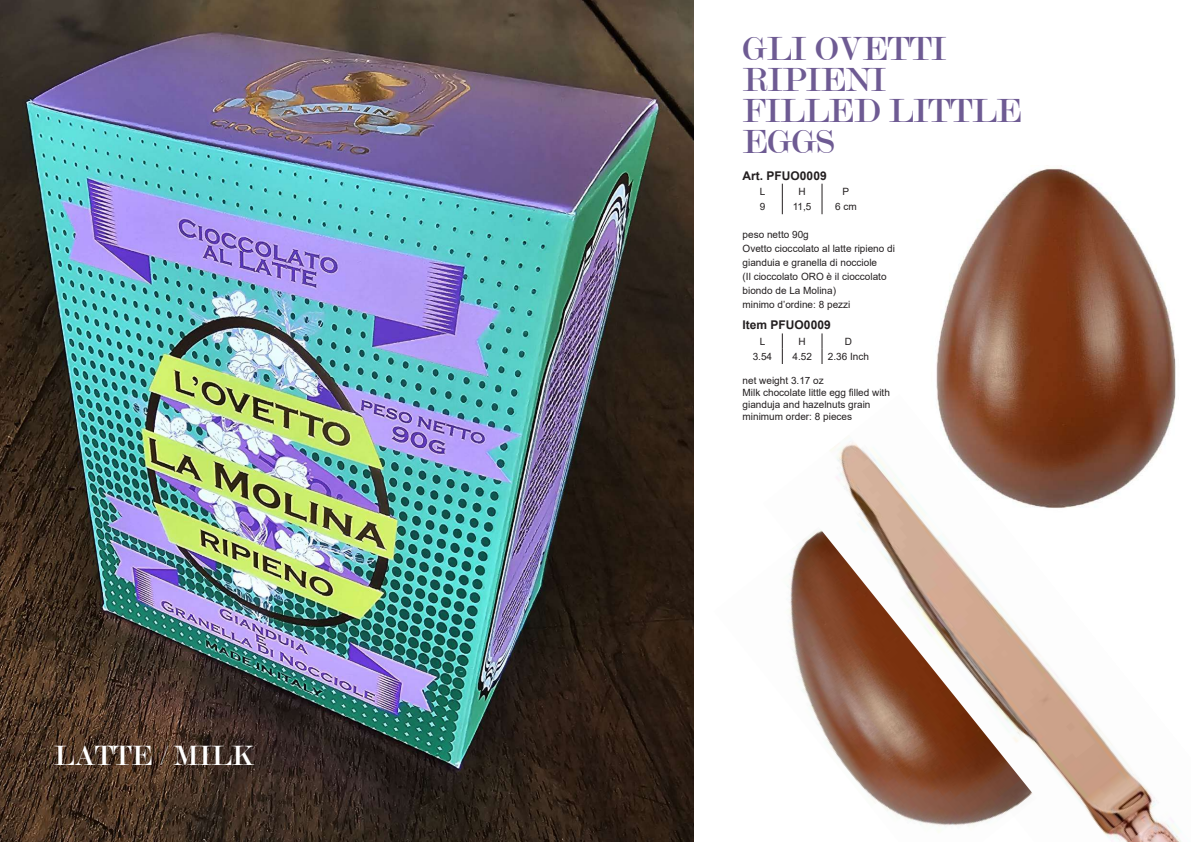
<style>
.page{position:relative;width:1191px;height:842px;background:#fff}
.page>*{position:absolute;margin:0;border:0;box-sizing:border-box;transform-origin:0 0}
.t1{font:36px/31px "Modern";color:#6e5b93}
.t2{font:30px "Modern";color:#fff}
.t3{font:700 12px "Arial";color:#231f20}
.t4{font:10px/14px "Arial";color:#231f20}
</style>
<div class="page">
<img style="left:0;top:0;width:693px;height:842px">
<img style="left:936px;top:168px;width:240px;height:226px">
<img style="left:787px;top:394px;width:394px;height:448px">
<svg style="left:782px;top:184px;width:1px;height:30px"></svg>
<svg style="left:822px;top:184px;width:1px;height:30px"></svg>
<svg style="left:822px;top:333px;width:1px;height:31px"></svg>
<svg style="left:782px;top:333px;width:1px;height:31px"></svg>
<h2 class="t2" style="left:54px;top:741px;width:201px">LATTE / MILK</h2>
<h1 class="t1" style="left:742px;top:33px;width:280px">GLI OVETTI<br>RIPIENI<br>FILLED LITTLE<br>EGGS</h1>
<p class="t3" style="left:742px;top:167px;width:86px">Art. PFUO0009</p>
<p class="t4" style="left:760px;top:184px;width:7px">L</p>
<p class="t4" style="left:798px;top:184px;width:9px">H</p>
<p class="t4" style="left:842px;top:184px;width:8px">P</p>
<p class="t4" style="left:759px;top:200px;width:7px">9</p>
<p class="t4" style="left:793px;top:200px;width:20px">11,5</p>
<p class="t4" style="left:835px;top:200px;width:23px">6 cm</p>
<p class="t4" style="left:742px;top:228px;width:154px">peso netto 90g<br>Ovetto cioccolato al latte ripieno di gianduia e granella di nocciole<br>(Il cioccolato ORO è il cioccolato biondo de La Molina)<br>minimo d’ordine: 8 pezzi</p>
<p class="t3" style="left:742px;top:317px;width:90px">Item PFUO0009</p>
<p class="t4" style="left:760px;top:334px;width:7px">L</p>
<p class="t4" style="left:798px;top:334px;width:9px">H</p>
<p class="t4" style="left:845px;top:334px;width:9px">D</p>
<p class="t4" style="left:752px;top:349px;width:21px">3.54</p>
<p class="t4" style="left:792px;top:349px;width:21px">4.52</p>
<p class="t4" style="left:828px;top:349px;width:43px">2.36 Inch</p>
<p class="t4" style="left:742px;top:374px;width:149px;line-height:12px">net weight 3.17 oz<br>Milk chocolate little egg filled with gianduja and hazelnuts grain minimum order: 8 pieces</p>
</div>
